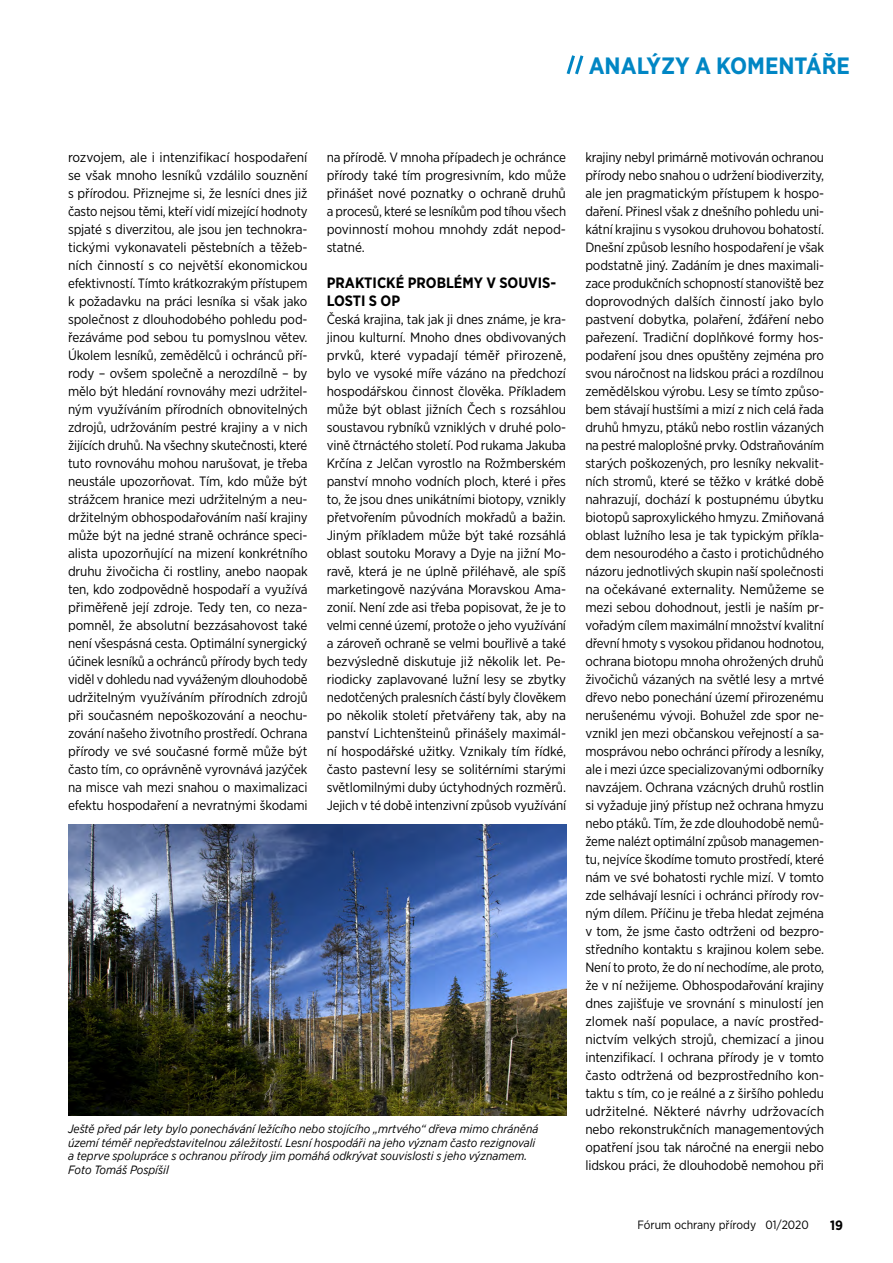
<style>
.page{position:relative;width:893px;height:1263px;background:#fff}
.page>*{position:absolute;margin:0;border:0;box-sizing:border-box;transform-origin:0 0}
.t1{font:700 23.55px "Gotham Narrow";color:#0086c4}
.t2{font:700 15px/18px "Gotham Narrow";color:#000}
.t3{font:13.5px/18px "Gotham Narrow";letter-spacing:-.01em;color:#000;text-align:justify}
.t4{font:700 13.5px "Gotham Narrow";color:#000}
.t5{font:italic 12px/13.5px "Gotham Narrow";color:#000}
.t6{font:12px "Gotham Narrow";color:#000}
</style>
<div class="page">
<svg style="left:566px;top:55px;width:18px;height:20px"></svg>
<img style="left:68px;top:825px;width:498px;height:290px">
<h1 class="t1" style="left:589px;top:51px;width:263px">ANALÝZY A KOMENTÁŘE</h1>
<p class="t3" style="left:68px;top:148px;width:241px">rozvojem, ale i intenzifikací hospodaření se však mnoho lesníků vzdálilo souznění s přírodou. Přiznejme si, že lesníci dnes již často nejsou těmi, kteří vidí mizející hodnoty spjaté s diverzitou, ale jsou jen technokra&shy;tickými vykonavateli pěstebních a těžeb&shy;ních činností s co největší ekonomickou efektivností. Tímto krátkozrakým přístupem k požadavku na práci lesníka si však jako společnost z dlouhodobého pohledu pod&shy;řezáváme pod sebou tu pomyslnou větev.<br>Úkolem lesníků, zemědělců i ochránců pří&shy;rody – ovšem společně a nerozdílně – by mělo být hledání rovnováhy mezi udržitel&shy;ným využíváním přírodních obnovitelných zdrojů, udržováním pestré krajiny a v nich žijících druhů. Na všechny skutečnosti, které tuto rovnováhu mohou narušovat, je třeba neustále upozorňovat. Tím, kdo může být strážcem hranice mezi udržitelným a neu&shy;držitelným obhospodařováním naší krajiny může být na jedné straně ochránce speci&shy;alista upozorňující na mizení konkrétního druhu živočicha či rostliny, anebo naopak ten, kdo zodpovědně hospodaří a využívá přiměřeně její zdroje. Tedy ten, co neza&shy;pomněl, že absolutní bezzásahovost také není všespásná cesta. Optimální synergický účinek lesníků a ochránců přírody bych tedy viděl v dohledu nad vyváženým dlouhodobě udržitelným využíváním přírodních zdrojů při současném nepoškozování a neochu&shy;zování našeho životního prostředí. Ochrana přírody ve své současné formě může být často tím, co oprávněně vyrovnává jazýček na misce vah mezi snahou o maximalizaci efektu hospodaření a nevratnými škodami</p>
<p class="t3" style="left:327px;top:148px;width:241px">na přírodě. V mnoha případech je ochránce přírody také tím progresivním, kdo může přinášet nové poznatky o ochraně druhů a procesů, které se lesníkům pod tíhou všech povinností mohou mnohdy zdát nepod&shy;statné.</p>
<p class="t2" style="left:327px;top:274px;width:231px">PRAKTICKÉ PROBLÉMY V SOUVIS-<br>LOSTI S OP</p>
<p class="t3" style="left:327px;top:310px;width:241px">Česká krajina, tak jak ji dnes známe, je kra&shy;jinou kulturní. Mnoho dnes obdivovaných prvků, které vypadají téměř přirozeně, bylo ve vysoké míře vázáno na předchozí hospodářskou činnost člověka. Příkladem může být oblast jižních Čech s rozsáhlou soustavou rybníků vzniklých v druhé polo&shy;vině čtrnáctého století. Pod rukama Jakuba Krčína z Jelčan vyrostlo na Rožmberském panství mnoho vodních ploch, které i přes to, že jsou dnes unikátními biotopy, vznikly přetvořením původních mokřadů a bažin.<br>Jiným příkladem může být také rozsáhlá oblast soutoku Moravy a Dyje na jižní Mo&shy;ravě, která je ne úplně přiléhavě, ale spíš marketingově nazývána Moravskou Ama&shy;zonií. Není zde asi třeba popisovat, že je to velmi cenné území, protože o jeho využívání a zároveň ochraně se velmi bouřlivě a také bezvýsledně diskutuje již několik let. Pe&shy;riodicky zaplavované lužní lesy se zbytky nedotčených pralesních částí byly člověkem po několik století přetvářeny tak, aby na panství Lichtenšteinů přinášely maximál&shy;ní hospodářské užitky. Vznikaly tím řídké, často pastevní lesy se solitérními starými světlomilnými duby úctyhodných rozměrů.<br>Jejich v té době intenzivní způsob využívání</p>
<p class="t5" style="left:68px;top:1122px;width:472px">Ještě před pár lety bylo ponechávání ležícího nebo stojícího „mrtvého“ dřeva mimo chráněná území téměř nepředstavitelnou záležitostí. Lesní hospodáři na jeho význam často rezignovali a teprve spolupráce s ochranou přírody jim pomáhá odkrývat souvislosti s jeho významem.<br>Foto Tomáš Pospíšil</p>
<p class="t3" style="left:585px;top:148px;width:240px">krajiny nebyl primárně motivován ochranou přírody nebo snahou o udržení biodiverzity, ale jen pragmatickým přístupem k hospo&shy;daření. Přinesl však z dnešního pohledu uni&shy;kátní krajinu s vysokou druhovou bohatostí.<br>Dnešní způsob lesního hospodaření je však podstatně jiný. Zadáním je dnes maximali&shy;zace produkčních schopností stanoviště bez doprovodných dalších činností jako bylo pastvení dobytka, polaření, žďáření nebo pařezení. Tradiční doplňkové formy hos&shy;podaření jsou dnes opuštěny zejména pro svou náročnost na lidskou práci a rozdílnou zemědělskou výrobu. Lesy se tímto způso&shy;bem stávají hustšími a mizí z nich celá řada druhů hmyzu, ptáků nebo rostlin vázaných na pestré maloplošné prvky. Odstraňováním starých poškozených, pro lesníky nekvalit&shy;ních stromů, které se těžko v krátké době nahrazují, dochází k postupnému úbytku biotopů saproxylického hmyzu. Zmiňovaná oblast lužního lesa je tak typickým příkla&shy;dem nesourodého a často i protichůdného názoru jednotlivých skupin naší společnosti na očekávané externality. Nemůžeme se mezi sebou dohodnout, jestli je naším pr&shy;vořadým cílem maximální množství kvalitní dřevní hmoty s vysokou přidanou hodnotou, ochrana biotopu mnoha ohrožených druhů živočichů vázaných na světlé lesy a mrtvé dřevo nebo ponechání území přirozenému nerušenému vývoji. Bohužel zde spor ne&shy;vznikl jen mezi občanskou veřejností a sa&shy;mosprávou nebo ochránci přírody a lesníky, ale i mezi úzce specializovanými odborníky navzájem. Ochrana vzácných druhů rostlin si vyžaduje jiný přístup než ochrana hmyzu nebo ptáků. Tím, že zde dlouhodobě nemů&shy;žeme nalézt optimální způsob managemen&shy;tu, nejvíce škodíme tomuto prostředí, které nám ve své bohatosti rychle mizí. V tomto zde selhávají lesníci i ochránci přírody rov&shy;ným dílem. Příčinu je třeba hledat zejména v tom, že jsme často odtrženi od bezpro&shy;středního kontaktu s krajinou kolem sebe.<br>Není to proto, že do ní nechodíme, ale proto, že v ní nežijeme. Obhospodařování krajiny dnes zajišťuje ve srovnání s minulostí jen zlomek naší populace, a navíc prostřed&shy;nictvím velkých strojů, chemizací a jinou intenzifikací. I ochrana přírody je v tomto často odtržená od bezprostředního kon&shy;taktu s tím, co je reálné a z širšího pohledu udržitelné. Některé návrhy udržovacích nebo rekonstrukčních managementových opatření jsou tak náročné na energii nebo lidskou práci, že dlouhodobě nemohou při</p>
<p class="t6" style="left:637px;top:1217px;width:173px">Fórum ochrany přírody 01/2020</p>
<p class="t4" style="left:830px;top:1216px;width:14px">19</p>
</div>
